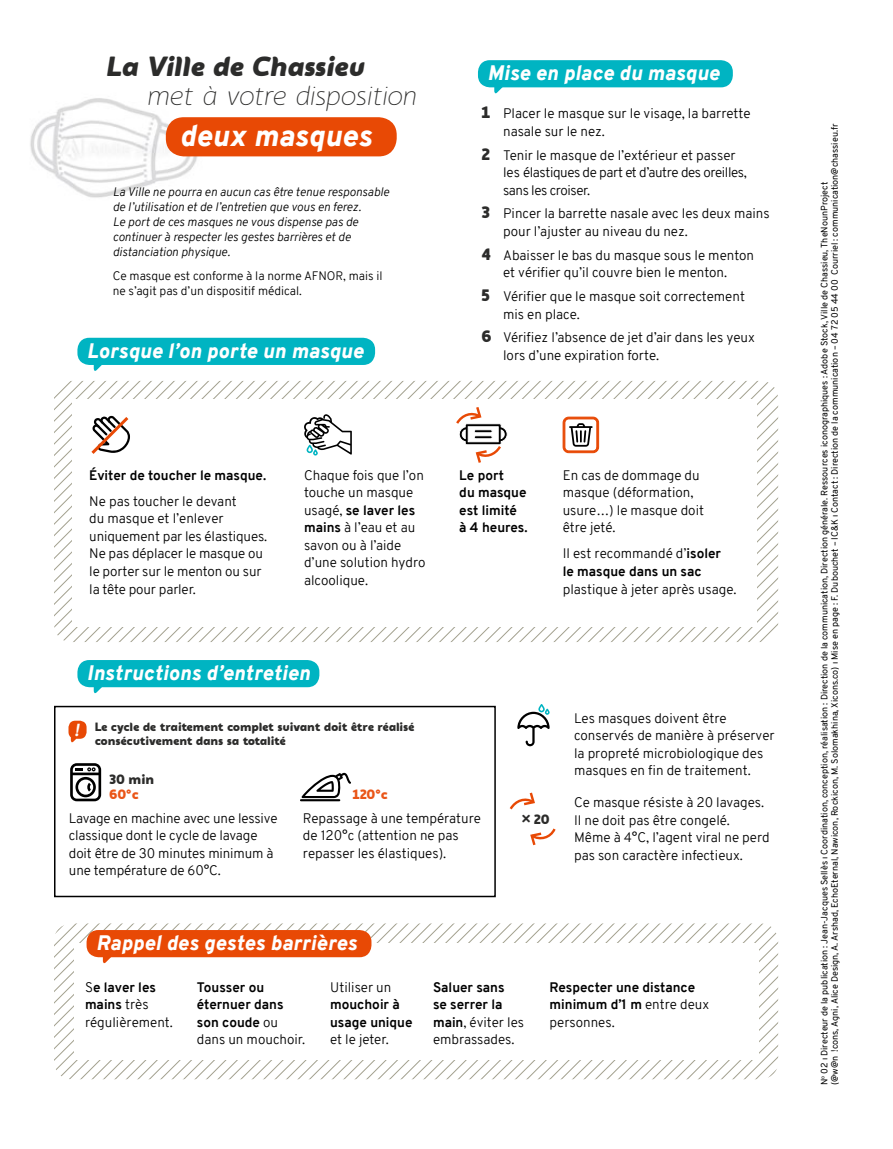
<style>
.page{position:relative;width:893px;height:1149px;background:#fff}
.page>*{position:absolute;margin:0;border:0;box-sizing:border-box;transform-origin:0 0}
.t1{font:italic 900 29.55px "Overpass";letter-spacing:.02em;color:#fff}
.t2{font:italic 300 27.6px "Auro";letter-spacing:.03em;color:#2c2c2b}
.t3{font:italic 900 27.6px "Auro";letter-spacing:.03em;color:#2c2c2b}
.t4{font:italic 900 20.4px "Overpass";letter-spacing:.025em;color:#fff}
.t5{font:italic 900 17.1px "Overpass";color:#fff}
.t6{font:300 13.5px/17.5px "Overpass";color:#000}
.t7{font:700 13.5px/17.5px "Overpass";color:#000}
.t8{font:300 13.5px/17.5px "Overpass";letter-spacing:-.03em;color:#000}
.t9{font:900 13.5px "Auro";color:#ea5618}
.t10{font:900 13.5px "Auro";letter-spacing:.035em;color:#2c2c2b}
.t11{font:italic 300 12px/15px "Overpass";color:#000}
.t12{font:900 12px/13.5px "Auro";letter-spacing:.03em;color:#2c2c2b}
.t13{font:300 12px/15px "Overpass";color:#000}
.t14{font:9px/10.5px "Overpass";color:#000}
.s1{font-family:"Auro";font-weight:900;font-size:16.5px;color:#2c2c2b}
.s2{font-weight:700}
.s3{font-weight:300}
.s4{font-weight:400;font-size:25.5px}
</style>
<div class="page">
<svg style="left:315px;top:923px;width:199px;height:155px"></svg>
<svg style="left:514px;top:923px;width:264px;height:155px"></svg>
<div style="left:54px;top:705px;width:442px;height:191px;border:2px solid #000"></div>
<img style="left:30px;top:98px;width:177px;height:100px">
<div style="left:166px;top:117px;width:231px;height:39px;background:#e84905;border-radius:18px"></div>
<div style="left:478px;top:60px;width:255px;height:27px;background:#00b4c2;border-radius:12px"></div>
<svg style="left:494px;top:87px;width:9px;height:7px"></svg>
<svg style="left:200px;top:381px;width:429px;height:261px"></svg>
<svg style="left:629px;top:381px;width:149px;height:261px"></svg>
<div style="left:72px;top:399px;width:685px;height:227px;background:#fff"></div>
<svg style="left:54px;top:381px;width:146px;height:261px"></svg>
<svg style="left:304px;top:414px;width:48px;height:41px"></svg>
<svg style="left:456px;top:407px;width:52px;height:56px"></svg>
<svg style="left:562px;top:416px;width:37px;height:37px"></svg>
<div style="left:77px;top:337px;width:298px;height:28px;background:#00b4c2;border-radius:12px"></div>
<svg style="left:94px;top:365px;width:8px;height:6px"></svg>
<div style="left:77px;top:659px;width:242px;height:28px;background:#00b4c2;border-radius:12px"></div>
<svg style="left:94px;top:687px;width:9px;height:7px"></svg>
<svg style="left:68px;top:720px;width:19px;height:23px"></svg>
<svg style="left:70px;top:763px;width:31px;height:38px"></svg>
<hr style="left:300px;top:799px;width:40px;height:2px;background:#000">
<svg style="left:301px;top:772px;width:50px;height:25px"></svg>
<div style="left:74px;top:942px;width:684px;height:117px;background:#fff"></div>
<svg style="left:530px;top:828px;width:26px;height:18px"></svg>
<svg style="left:509px;top:792px;width:26px;height:18px"></svg>
<svg style="left:517px;top:704px;width:33px;height:42px"></svg>
<div style="left:87px;top:929px;width:284px;height:27px;background:#e84905;border-radius:12px"></div>
<svg style="left:54px;top:923px;width:261px;height:155px"></svg>
<h2 class="t3" style="left:106px;top:49px;width:259px">La Ville de Chassieu</h2>
<h2 class="t2" style="left:147px;top:78px;width:270px">met à votre disposition</h2>
<h1 class="t1" style="left:180px;top:114px;width:193px">deux masques</h1>
<p class="t11" style="left:113px;top:184px;width:278px">La Ville ne pourra en aucun cas être tenue responsable de l’utilisation et de l’entretien que vous en ferez.<br>Le port de ces masques ne vous dispense pas de continuer à respecter les gestes barrières et de distanciation physique.</p>
<p class="t13" style="left:113px;top:268px;width:271px">Ce masque est conforme à la norme AFNOR, mais il ne s’agit pas d’un dispositif médical.</p>
<h3 class="t4" style="left:87px;top:336px;width:278px">Lorsque l’on porte un masque</h3>
<h3 class="t4" style="left:488px;top:58px;width:233px">Mise en place du masque</h3>
<p class="t6" style="left:503px;top:105px;width:249px;text-indent:-21px"><span class="s1">1</span> Placer le masque sur le visage, la barrette nasale sur le nez.</p>
<p class="t8" style="left:503px;top:146px;width:245px;text-indent:-21px"><span class="s1">2</span> Tenir le masque de l’extérieur et passer les élastiques de part et d’autre des oreilles, sans les croiser.</p>
<p class="t6" style="left:503px;top:205px;width:268px;text-indent:-21px"><span class="s1">3</span> Pincer la barrette nasale avec les deux mains pour l’ajuster au niveau du nez.</p>
<p class="t6" style="left:482px;top:246px;width:274px;text-align:center"><span class="s1">4</span> Abaisser le bas du masque sous le menton et vérifier qu’il couvre bien le menton.</p>
<p class="t6" style="left:503px;top:287px;width:243px;text-indent:-21px"><span class="s1">5</span> Vérifier que le masque soit correctement mis en place.</p>
<p class="t6" style="left:503px;top:329px;width:253px;text-indent:-21px"><span class="s1">6</span> Vérifiez l’absence de jet d’air dans les yeux lors d’une expiration forte.</p>
<p class="t7" style="left:89px;top:466px;width:178px">Éviter de toucher le masque.</p>
<p class="t6" style="left:89px;top:492px;width:179px">Ne pas toucher le devant<br>du masque et l’enlever uniquement par les élastiques.<br>Ne pas déplacer le masque ou le porter sur le menton ou sur la tête pour parler.</p>
<p class="t6" style="left:304px;top:466px;width:123px">Chaque fois que l’on touche un masque usagé, <span class="s2">se laver les mains</span> à l’eau et au savon ou à l’aide d’une solution hydro alcoolique.</p>
<p class="t7" style="left:459px;top:466px;width:70px">Le port<br>du masque est limité à 4 heures.</p>
<p class="t6" style="left:563px;top:466px;width:143px">En cas de dommage du masque (déformation, usure…) le masque doit être jeté.</p>
<p class="t7" style="left:563px;top:545px;width:160px"><span class="s3">Il est recommandé d’</span>isoler le masque dans un sac</p>
<p class="t6" style="left:563px;top:580px;width:175px">plastique à jeter après usage.</p>
<h3 class="t4" style="left:87px;top:658px;width:224px">Instructions d’entretien</h3>
<p class="t5" style="left:74px;top:717px;width:7px">!</p>
<p class="t12" style="left:95px;top:720px;width:321px">Le cycle de traitement complet suivant doit être réalisé consécutivement dans sa totalité</p>
<p class="t10" style="left:109px;top:770px;width:46px">30 min</p>
<p class="t9" style="left:109px;top:785px;width:30px">60°c</p>
<p class="t9" style="left:353px;top:785px;width:36px">120°c</p>
<p class="t6" style="left:69px;top:809px;width:210px">Lavage en machine avec une lessive classique dont le cycle de lavage doit être de 30 minutes minimum à une température de 60°C.</p>
<p class="t6" style="left:303px;top:809px;width:180px">Repassage à une température de 120°c (attention ne pas repasser les élastiques).</p>
<h3 class="t4" style="left:96px;top:927px;width:262px">Rappel des gestes barrières</h3>
<p class="t10" style="left:520px;top:810px;width:31px"><span class="s4">×</span>20</p>
<p class="t6" style="left:574px;top:709px;width:202px">Les masques doivent être conservés de manière à préserver la propreté microbiologique des masques en fin de traitement.</p>
<p class="t6" style="left:574px;top:793px;width:197px">Ce masque résiste à 20 lavages.<br>Il ne doit pas être congelé.<br>Même à 4°C, l’agent viral ne perd pas son caractère infectieux.</p>
<p class="t6" style="left:85px;top:977px;width:89px">S<span class="s2">e laver les mains</span> très régulièrement.</p>
<p class="t7" style="left:197px;top:977px;width:110px">Tousser ou éternuer dans son coude <span class="s3">ou dans un mouchoir.</span></p>
<p class="t6" style="left:330px;top:977px;width:63px">Utiliser un</p>
<p class="t7" style="left:330px;top:995px;width:84px">mouchoir à usage unique</p>
<p class="t6" style="left:330px;top:1030px;width:60px">et le jeter.</p>
<p class="t7" style="left:433px;top:977px;width:93px">Saluer sans<br>se serrer la main<span class="s3">, éviter les embrassades.</span></p>
<p class="t7" style="left:550px;top:977px;width:161px">Respecter une distance minimum d’1 m <span class="s3">entre deux personnes.</span></p>
<p class="t14" style="left:819px;top:1084px;width:962px;rotate:-90deg">N<sup>o</sup> 02 ı Directeur de la publication : Jean-Jacques Sellès ı Coordination, conception, réalisation : Direction de la communication, Direction générale. Ressources iconographiques : Adobe Stock, Ville de Chassieu, TheNounProject<br>(@w@n !cons, Agni, Alice Design, A. Arshad, EchoEternal, Nawicon, Rockicon, M. Solomakhina, Xicons.co) ı Mise en page : F. Dubouchet – IC&amp;K ı Contact : Direction de la communication – 04 72 05 44 00 Courriel : communication@chassieu.fr</p>
</div>
